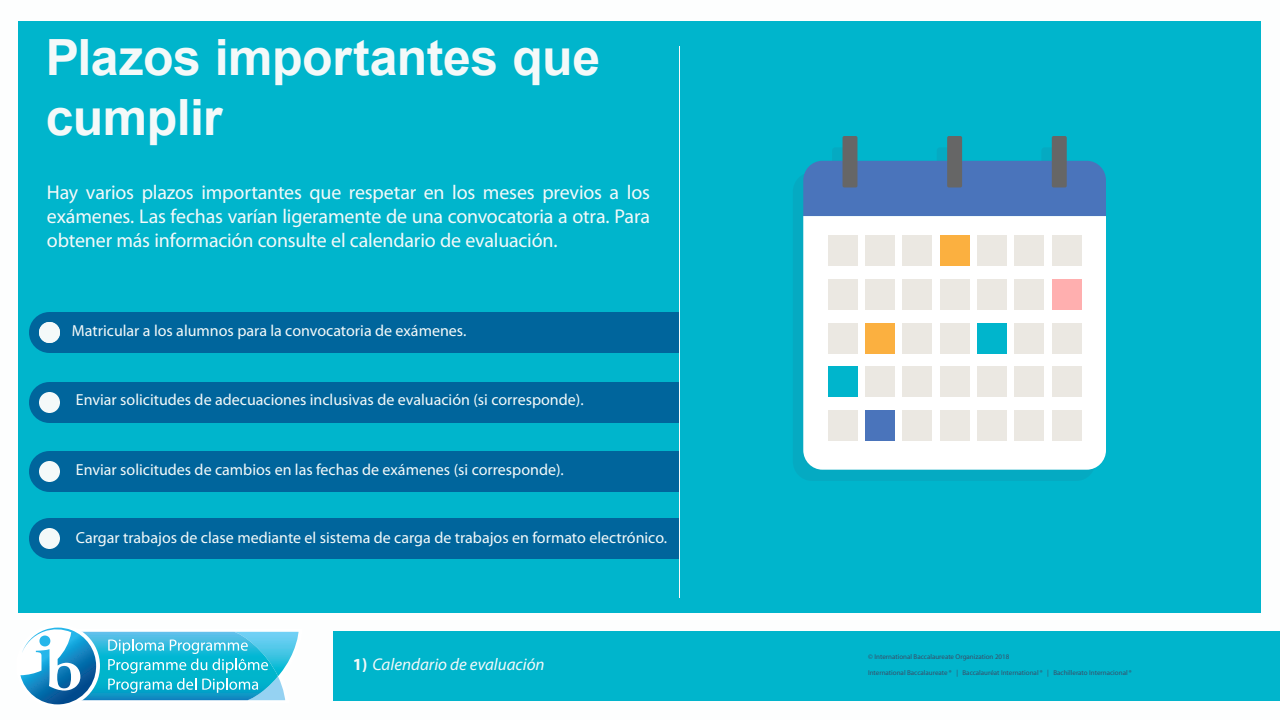
<style>
.page{position:relative;width:1280px;height:720px;background:#fff}
.page>*{position:absolute;margin:0;border:0;box-sizing:border-box;transform-origin:0 0}
.t1{font:700 50px/60px "Arial";letter-spacing:-.01em;color:#f4f9f9}
.t2{font:20px/24px "Myriad Pro";letter-spacing:-.01em;color:#f4f9f9;text-align:justify}
.t3{font:italic 17px "Myriad Pro";color:#f4f9f9}
.t4{font:16px "Myriad Pro";color:#f4f9f9}
.t5{font:7px "Myriad Pro";color:#394d68}
.s1{font-weight:700;font-style:normal}
</style>
<div class="page">
<div style="left:18px;top:21px;width:1243px;height:592px;background:#00b5cc"></div>
<div style="left:333px;top:631px;width:947px;height:70px;background:#00b5cc"></div>
<div style="left:19px;top:168px;width:631px;height:445px;background:#00b5cc"></div>
<div style="left:29px;top:518px;width:650px;height:41px;background:#00659c"></div>
<div style="left:29px;top:312px;width:650px;height:41px;background:#00659c"></div>
<div style="left:39px;top:322px;width:21px;height:21px;background:#f4f9f9;border-radius:50%"></div>
<div style="left:29px;top:382px;width:650px;height:41px;background:#00659c"></div>
<div style="left:39px;top:392px;width:21px;height:21px;background:#f4f9f9;border-radius:50%"></div>
<div style="left:29px;top:451px;width:650px;height:41px;background:#00659c"></div>
<div style="left:39px;top:461px;width:21px;height:21px;background:#f4f9f9;border-radius:50%"></div>
<div style="left:39px;top:528px;width:21px;height:21px;background:#f4f9f9;border-radius:50%"></div>
<div style="left:679px;top:21px;width:97px;height:592px;background:#00b5cc"></div>
<svg style="left:793px;top:147px;width:303px;height:334px;background:#03adc5"></svg>
<div style="left:803px;top:161px;width:303px;height:55px;background:#4a74bb"></div>
<svg style="left:803px;top:216px;width:303px;height:254px"></svg>
<div style="left:828px;top:235px;width:29px;height:31px;background:#ebe8e2"></div>
<div style="left:865px;top:235px;width:30px;height:31px;background:#ebe8e2"></div>
<div style="left:902px;top:235px;width:30px;height:31px;background:#ebe8e2"></div>
<div style="left:940px;top:235px;width:30px;height:31px;background:#fbb040"></div>
<div style="left:977px;top:235px;width:30px;height:31px;background:#ebe8e2"></div>
<div style="left:1014px;top:235px;width:30px;height:31px;background:#ebe8e2"></div>
<div style="left:1052px;top:235px;width:30px;height:31px;background:#ebe8e2"></div>
<div style="left:828px;top:279px;width:29px;height:31px;background:#ebe8e2"></div>
<div style="left:865px;top:279px;width:30px;height:31px;background:#ebe8e2"></div>
<div style="left:902px;top:279px;width:30px;height:31px;background:#ebe8e2"></div>
<div style="left:940px;top:279px;width:30px;height:31px;background:#ebe8e2"></div>
<div style="left:977px;top:279px;width:30px;height:31px;background:#ebe8e2"></div>
<div style="left:1014px;top:279px;width:30px;height:31px;background:#ebe8e2"></div>
<div style="left:1052px;top:279px;width:30px;height:31px;background:#ffafaf"></div>
<div style="left:828px;top:323px;width:29px;height:30px;background:#ebe8e2"></div>
<div style="left:865px;top:323px;width:30px;height:30px;background:#fbb040"></div>
<div style="left:902px;top:323px;width:30px;height:30px;background:#ebe8e2"></div>
<div style="left:940px;top:323px;width:30px;height:30px;background:#ebe8e2"></div>
<div style="left:977px;top:323px;width:30px;height:30px;background:#00b5cc"></div>
<div style="left:1014px;top:323px;width:30px;height:30px;background:#ebe8e2"></div>
<div style="left:1052px;top:323px;width:30px;height:30px;background:#ebe8e2"></div>
<div style="left:828px;top:367px;width:29px;height:30px;background:#00b5cc"></div>
<div style="left:865px;top:367px;width:30px;height:30px;background:#ebe8e2"></div>
<div style="left:902px;top:367px;width:30px;height:30px;background:#ebe8e2"></div>
<div style="left:940px;top:367px;width:30px;height:30px;background:#ebe8e2"></div>
<div style="left:977px;top:367px;width:30px;height:30px;background:#ebe8e2"></div>
<div style="left:1014px;top:367px;width:30px;height:30px;background:#ebe8e2"></div>
<div style="left:1052px;top:367px;width:30px;height:30px;background:#ebe8e2"></div>
<div style="left:828px;top:411px;width:29px;height:30px;background:#ebe8e2"></div>
<div style="left:865px;top:411px;width:30px;height:30px;background:#4a74bb"></div>
<div style="left:902px;top:411px;width:30px;height:30px;background:#ebe8e2"></div>
<div style="left:940px;top:411px;width:30px;height:30px;background:#ebe8e2"></div>
<div style="left:977px;top:411px;width:30px;height:30px;background:#ebe8e2"></div>
<div style="left:1014px;top:411px;width:30px;height:30px;background:#ebe8e2"></div>
<div style="left:1052px;top:411px;width:30px;height:30px;background:#ebe8e2"></div>
<div style="left:1052px;top:136px;width:15px;height:51px;background:#666;border-radius:2px"></div>
<div style="left:947px;top:136px;width:15px;height:51px;background:#666;border-radius:2px"></div>
<div style="left:843px;top:136px;width:14px;height:51px;background:#666;border-radius:2px"></div>
<hr style="left:679px;top:46px;width:1px;height:552px;background:#f4f9f9">
<svg style="left:20px;top:627px;width:279px;height:78px"></svg>
<h1 class="t1" style="left:46px;top:29px;width:556px">Plazos importantes que cumplir</h1>
<p class="t2" style="left:47px;top:181px;width:605px">Hay varios plazos importantes que respetar en los meses previos a los exámenes. Las fechas varían ligeramente de una convocatoria a otra. Para obtener más información consulte el calendario de evaluación.</p>
<p class="t4" style="left:72px;top:322px;width:396px">Matricular a los alumnos para la convocatoria de exámenes.</p>
<p class="t4" style="left:76px;top:391px;width:509px">Enviar solicitudes de adecuaciones inclusivas de evaluación (si corresponde).</p>
<p class="t4" style="left:76px;top:461px;width:490px">Enviar solicitudes de cambios en las fechas de exámenes (si corresponde).</p>
<p class="t4" style="left:76px;top:529px;width:593px">Cargar trabajos de clase mediante el sistema de carga de trabajos en formato electrónico.</p>
<p class="t3" style="left:353px;top:653px;width:193px"><span class="s1">1)</span> Calendario de evaluación</p>
<p class="t5" style="left:868px;top:653px;width:143px">© International Baccalaureate Organization 2018</p>
<p class="t5" style="left:868px;top:669px;width:265px">International Baccalaureate ® | Baccalauréat International ® | Bachillerato Internacional ®</p>
</div>
